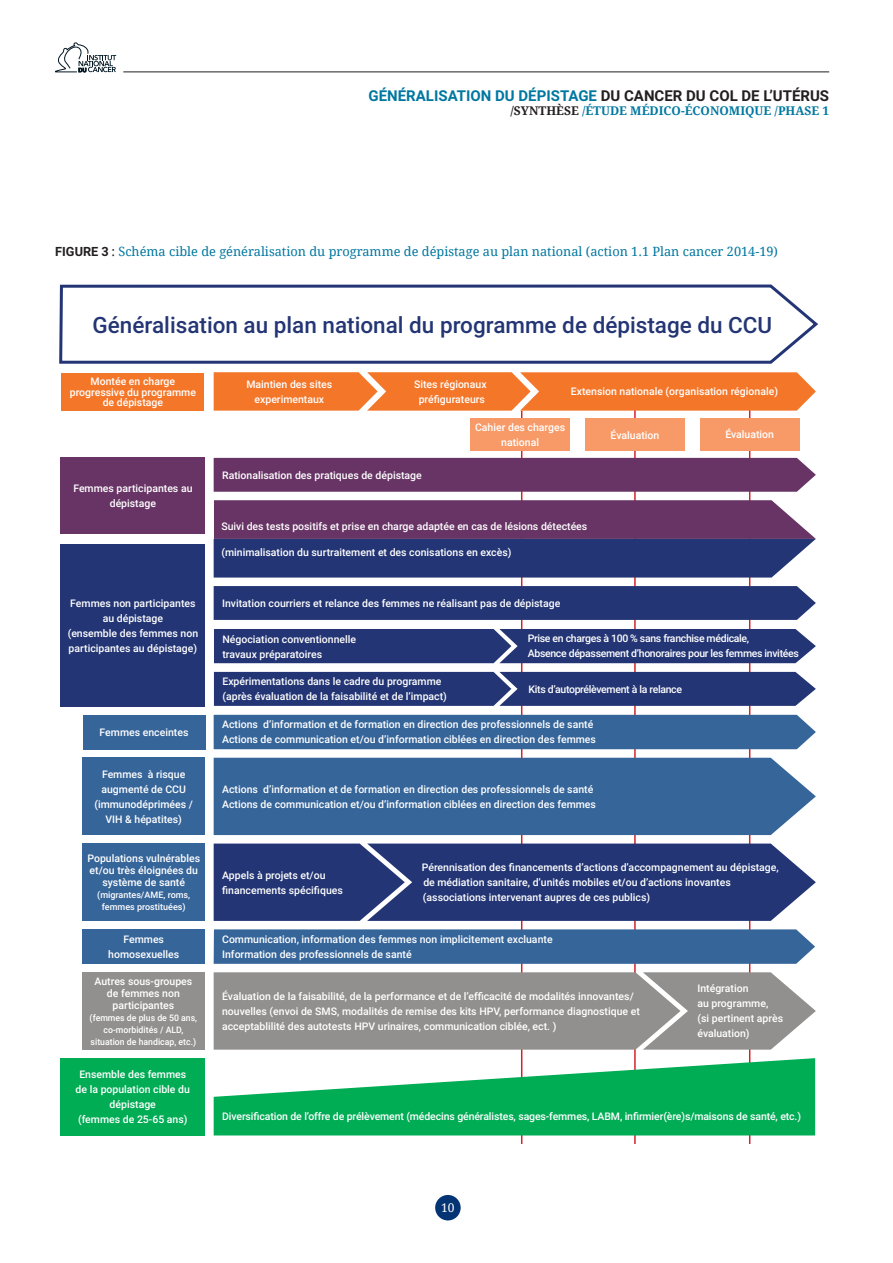
<style>
.page{position:relative;width:893px;height:1263px;background:#fff}
.page>*{position:absolute;margin:0;border:0;box-sizing:border-box;transform-origin:0 0}
.t1{font:500 22.5px "Roboto";color:#233574}
.t2{font:700 15px "Roboto";color:#0077a0}
.t3{font:12.75px "Droid Serif";color:#0077a0}
.t4{font:700 12px "Droid Serif";color:#0077a0}
.t5{font:12px "Droid Serif";color:#fff}
.t6{font:500 10.5px/15px "Roboto";color:#fff;text-align:center}
.t7{font:500 10.5px/15px "Roboto";letter-spacing:-.03em;color:#fff}
.t8{font:500 9px/12px "Roboto";color:#fff;text-align:center}
.s1{color:#231f20}
.s2{font-family:"Roboto";font-weight:700;color:#231f20}
</style>
<div class="page">
<hr style="left:123px;top:71px;width:706px;height:1px;background:#231f20">
<svg style="left:55px;top:43px;width:61px;height:29px"></svg>
<div style="left:435px;top:1195px;width:26px;height:25px;background:#053474;border-radius:50%"></div>
<div style="left:83px;top:843px;width:122px;height:78px;background:#36659a"></div>
<hr style="left:521px;top:411px;width:1px;height:733px;background:#d1232a">
<hr style="left:634px;top:406px;width:2px;height:738px;background:#d1232a">
<hr style="left:749px;top:406px;width:1px;height:738px;background:#d1232a">
<div style="left:61px;top:544px;width:144px;height:162px;background:#233574"></div>
<div style="left:83px;top:715px;width:122px;height:34px;background:#36659a"></div>
<div style="left:82px;top:972px;width:123px;height:78px;background:#91908f"></div>
<div style="left:61px;top:457px;width:144px;height:77px;background:#673465"></div>
<div style="left:83px;top:929px;width:122px;height:35px;background:#36659a"></div>
<div style="left:82px;top:758px;width:123px;height:77px;background:#36659a"></div>
<div style="left:61px;top:1058px;width:144px;height:77px;background:#00ac54"></div>
<svg style="left:214px;top:372px;width:602px;height:39px;background:#f47e35"></svg>
<div style="left:61px;top:373px;width:143px;height:38px;background:#f47629"></div>
<div style="left:214px;top:458px;width:602px;height:34px;background:#673465"></div>
<svg style="left:214px;top:586px;width:602px;height:34px;background:#273976"></svg>
<div style="left:214px;top:715px;width:602px;height:34px;background:#36659a"></div>
<svg style="left:59px;top:284px;width:759px;height:80px"></svg>
<div style="left:214px;top:758px;width:602px;height:77px;background:#36659a"></div>
<svg style="left:214px;top:843px;width:602px;height:78px;background:#2f407c"></svg>
<svg style="left:214px;top:972px;width:602px;height:78px;background:#979695"></svg>
<svg style="left:214px;top:929px;width:601px;height:35px;background:#3c699d"></svg>
<div style="left:214px;top:629px;width:602px;height:34px;background:#233574"></div>
<div style="left:214px;top:672px;width:602px;height:34px;background:#233574"></div>
<div style="left:470px;top:418px;width:100px;height:33px;background:#f89a67"></div>
<div style="left:585px;top:418px;width:100px;height:33px;background:#f89a67"></div>
<div style="left:700px;top:418px;width:99px;height:33px;background:#f89a67"></div>
<svg style="left:214px;top:500px;width:602px;height:77px;background:#4c3c72"></svg>
<svg style="left:214px;top:1058px;width:601px;height:77px;fill:#00ac54"></svg>
<h2 class="t2" style="left:369px;top:85px;width:462px">GÉNÉRALISATION DU DÉPISTAGE <span class="s1">DU CANCER DU COL DE L’UTÉRUS</span></h2>
<p class="t4" style="left:510px;top:104px;width:320px"><span class="s1">/SYNTHÈSE</span> /ÉTUDE MÉDICO-ÉCONOMIQUE /PHASE 1</p>
<p class="t3" style="left:55px;top:245px;width:724px"><span class="s2">FIGURE 3</span> <span class="s1">:</span> Schéma cible de généralisation du programme de dépistage au plan national (action 1.1 Plan cancer 2014-19)</p>
<h1 class="t1" style="left:93px;top:309px;width:681px">Généralisation au plan national du programme de dépistage du CCU</h1>
<p class="t6" style="left:70px;top:376px;width:128px;line-height:10.5px">Montée en charge progressive du programme de dépistage</p>
<p class="t6" style="left:73px;top:481px;width:121px">Femmes participantes au dépistage</p>
<p class="t6" style="left:68px;top:595px;width:132px">Femmes non participantes au dépistage<br>(ensemble des femmes non participantes au dépistage)</p>
<p class="t6" style="left:100px;top:724px;width:90px">Femmes enceintes</p>
<p class="t6" style="left:94px;top:766px;width:100px">Femmes à risque augmenté de CCU (immunodéprimées /<br>VIH &amp; hépatites)</p>
<p class="t6" style="left:87px;top:852px;width:114px;line-height:12px">Populations vulnérables et/ou très éloignées du système de santé</p>
<p class="t8" style="left:97px;top:889px;width:94px">(migrantes/AME, roms, femmes prostituées)</p>
<p class="t6" style="left:108px;top:931px;width:73px">Femmes homosexuelles</p>
<p class="t6" style="left:95px;top:975px;width:99px;line-height:12px">Autres sous-groupes de femmes non participantes</p>
<p class="t8" style="left:90px;top:1011px;width:109px">(femmes de plus de 50 ans, co-morbidités / ALD, situation de handicap, etc.)</p>
<p class="t6" style="left:76px;top:1067px;width:116px">Ensemble des femmes de la population cible du dépistage<br>(femmes de 25-65 ans)</p>
<p class="t6" style="left:246px;top:376px;width:87px">Maintien des sites experimentaux</p>
<p class="t6" style="left:414px;top:376px;width:74px">Sites régionaux préfigurateurs</p>
<p class="t6" style="left:571px;top:384px;width:209px">Extension nationale (organisation régionale)</p>
<p class="t6" style="left:222px;top:467px;width:201px">Rationalisation des pratiques de dépistage</p>
<p class="t6" style="left:475px;top:419px;width:92px">Cahier des charges national</p>
<p class="t6" style="left:611px;top:427px;width:50px">Évaluation</p>
<p class="t6" style="left:725px;top:426px;width:50px">Évaluation</p>
<p class="t6" style="left:221px;top:518px;width:367px">Suivi des tests positifs et prise en charge adaptée en cas de lésions détectées</p>
<p class="t6" style="left:221px;top:544px;width:292px">(minimalisation du surtraitement et des conisations en excès)</p>
<p class="t6" style="left:222px;top:595px;width:340px">Invitation courriers et relance des femmes ne réalisant pas de dépistage</p>
<p class="t7" style="left:528px;top:631px;width:273px">Prise en charges à 100 % sans franchise médicale,<br>Absence dépassement d’honoraires pour les femmes invitées</p>
<p class="t6" style="left:222px;top:631px;width:135px;text-align:left">Négociation conventionnelle travaux préparatoires</p>
<p class="t6" style="left:222px;top:674px;width:226px;text-align:left">Expérimentations dans le cadre du programme (après évaluation de la faisabilité et de l’impact)</p>
<p class="t7" style="left:529px;top:681px;width:155px">Kits d’autoprélèvement à la relance</p>
<p class="t6" style="left:222px;top:717px;width:375px;text-align:left">Actions d’information et de formation en direction des professionnels de santé<br>Actions de communication et/ou d’information ciblées en direction des femmes</p>
<p class="t6" style="left:222px;top:781px;width:375px;text-align:left">Actions d’information et de formation en direction des professionnels de santé<br>Actions de communication et/ou d’information ciblées en direction des femmes</p>
<p class="t6" style="left:222px;top:867px;width:122px;text-align:left">Appels à projets et/ou financements spécifiques</p>
<p class="t6" style="left:422px;top:859px;width:359px;text-align:left">Pérennisation des financements d’actions d’accompagnement au dépistage, de médiation sanitaire, d’unités mobiles et/ou d’actions inovantes (associations intervenant aupres de ces publics)</p>
<p class="t6" style="left:222px;top:931px;width:332px;text-align:left">Communication, information des femmes non implicitement excluante<br>Information des professionnels de santé</p>
<p class="t6" style="left:222px;top:988px;width:419px;text-align:left">Évaluation de la faisabilité, de la performance et de l’efficacité de modalités innovantes/ nouvelles (envoi de SMS, modalités de remise des kits HPV, performance diagnostique et acceptablilité des autotests HPV urinaires, communication ciblée, ect. )</p>
<p class="t6" style="left:697px;top:981px;width:87px;text-align:left">Intégration<br>au programme,<br>(si pertinent après évaluation)</p>
<p class="t6" style="left:222px;top:1108px;width:580px">Diversification de l’offre de prélèvement (médecins généralistes, sages-femmes, LABM, infirmier(ère)s/maisons de santé, etc.)</p>
<p class="t5" style="left:441px;top:1201px;width:15px">10</p>
</div>
